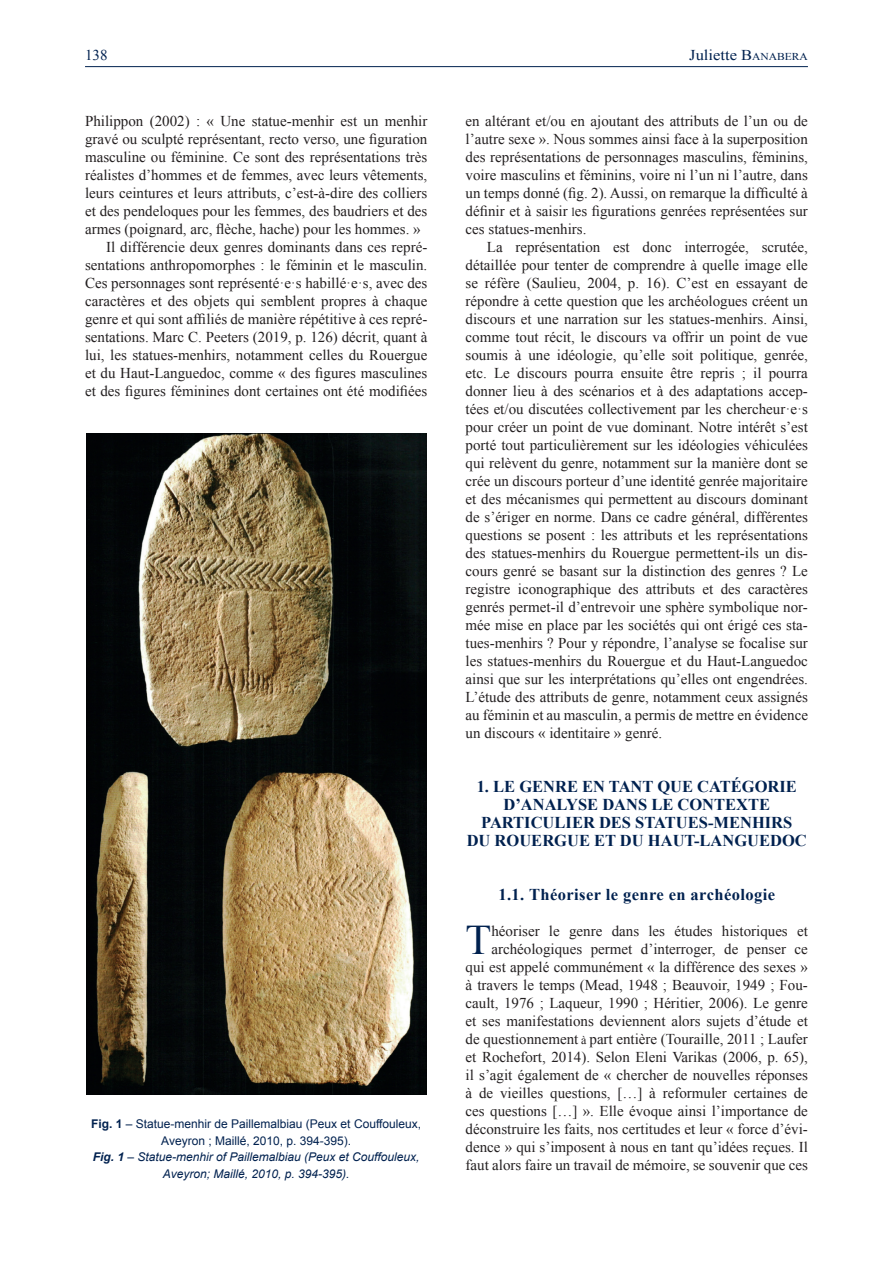
<style>
.page{position:relative;width:893px;height:1263px;background:#fff}
.page>*{position:absolute;margin:0;border:0;box-sizing:border-box;transform-origin:0 0}
.t1{font:42.15px "Times New Roman";color:#00214f}
.t2{font:700 16.5px/18px "Times New Roman";color:#00214f;text-align:center}
.t3{font:700 16.5px "Times New Roman";letter-spacing:.025em;color:#00214f}
.t4{font:15px/18px "Times New Roman";color:#231f20;text-align:justify}
.t5{font:15px "Times New Roman";color:#00214f;scale:1.1 1}
.t6{font:15px "Times New Roman";color:#00214f}
.t7{font:12px/16.5px "Arial";color:#00214f;text-align:center}
.s1{font-style:inherit}
.s2{font-size:10.5px}
.s3{font-weight:700}
.s4{font-weight:700;font-style:italic}
.s5{font-style:italic}
.s6{font-size:12px}
</style>
<div class="page">
<hr style="left:85px;top:66px;width:723px;height:1px;background:#00214f">
<img style="left:86px;top:433px;width:340px;height:661px">
<p class="t6" style="left:85px;top:45px;width:24px">138</p>
<p class="t5" style="left:689px;top:45px;width:109px">Juliette <span class="s1">B</span><span class="s2">ANABERA</span></p>
<p class="t4" style="left:85px;top:112px;width:344px">Philippon (2002) : « Une statue-menhir est un menhir</p>
<p class="t4" style="left:85px;top:130px;width:344px">gravé ou sculpté représentant, recto verso, une figuration</p>
<p class="t4" style="left:85px;top:148px;width:344px">masculine ou féminine. Ce sont des représentations très</p>
<p class="t4" style="left:85px;top:166px;width:344px">réalistes d’hommes et de femmes, avec leurs vêtements,</p>
<p class="t4" style="left:85px;top:184px;width:344px">leurs ceintures et leurs attributs, c’est-à-dire des colliers</p>
<p class="t4" style="left:85px;top:202px;width:344px">et des pendeloques pour les femmes, des baudriers et des</p>
<p class="t4" style="left:85px;top:220px;width:337px">armes (poignard, arc, flèche, hache) pour les hommes. »</p>
<p class="t4" style="left:106px;top:238px;width:323px">Il différencie deux genres dominants dans ces repré-</p>
<p class="t4" style="left:85px;top:256px;width:344px">sentations anthropomorphes : le féminin et le masculin.</p>
<p class="t4" style="left:85px;top:274px;width:344px">Ces personnages sont représenté·e·s habillé·e·s, avec des</p>
<p class="t4" style="left:85px;top:292px;width:344px">caractères et des objets qui semblent propres à chaque</p>
<p class="t4" style="left:85px;top:310px;width:344px">genre et qui sont affiliés de manière répétitive à ces repré-</p>
<p class="t4" style="left:85px;top:328px;width:344px">sentations. Marc C. Peeters (2019, p. 126) décrit, quant à</p>
<p class="t4" style="left:85px;top:346px;width:344px">lui, les statues-menhirs, notamment celles du Rouergue</p>
<p class="t4" style="left:85px;top:364px;width:344px">et du Haut-Languedoc, comme « des figures masculines</p>
<p class="t4" style="left:85px;top:382px;width:344px">et des figures féminines dont certaines ont été modifiées</p>
<p class="t7" style="left:91px;top:1116px;width:331px"><span class="s3">Fig. 1</span> – Statue-menhir de Paillemalbiau (Peux et Couffouleux, Aveyron ; Maillé, 2010, p. 394-395).<br><span class="s4">Fig. 1</span> <span class="s5">– Statue-menhir of Paillemalbiau (Peux et Couffouleux, Aveyron; Maillé, 2010, p. 394-395).</span></p>
<p class="t4" style="left:466px;top:112px;width:344px">en altérant et/ou en ajoutant des attributs de l’un ou de l’autre sexe ». Nous sommes ainsi face à la superposition des représentations de personnages masculins, féminins, voire masculins et féminins, voire ni l’un ni l’autre, dans un temps donné (fig. 2). Aussi, on remarque la difficulté à définir et à saisir <span class="s6">l</span>es figurations genrées représentées sur ces statues-menhirs.</p>
<p class="t4" style="left:466px;top:238px;width:344px;text-indent:21px">La représentation est donc interrogée, scrutée, détaillée pour tenter de comprendre à quelle image elle se réfère (Saulieu, 2004, p. 16). C’est en essayant de répondre à cette question que les archéologues créent un discours et une narration sur les statues-menhirs. Ainsi, comme tout récit, le discours va offrir un point de vue soumis à une idéologie, qu’elle soit politique, genrée, etc. Le discours pourra ensuite être repris ; il pourra donner lieu à des scénarios et à des adaptations accep&shy;tées et/ou discutées collectivement par les chercheur·e·s pour créer un point de vue dominant. Notre intérêt s’est porté tout particulièrement sur les idéologies véhiculées qui relèvent du genre, notamment sur la manière dont se crée un discours porteur d’une identité genrée majoritaire et des mécanismes qui permettent au discours dominant de s’ériger en norme. Dans ce cadre général, différentes questions se posent : les attributs et les représentations des statues-menhirs du Rouergue permettent-ils un dis&shy;cours genré se basant sur la distinction des genres ? Le registre iconographique des attributs et des caractères genrés permet-il d’entrevoir une sphère symbolique nor&shy;mée mise en place par les sociétés qui ont érigé ces sta&shy;tues-menhirs ? Pour y répondre, l’analyse se focalise sur les statues-menhirs du Rouergue et du Haut-Languedoc ainsi que sur les interprétations qu’elles ont engendrées.<br>L’étude des attributs de genre, notamment ceux assignés au féminin et au masculin, a permis de mettre en évidence un discours « identitaire » genré.</p>
<p class="t2" style="left:467px;top:777px;width:342px">1. LE GENRE EN TANT QUE CATÉGORIE<br>D’ANALYSE DANS LE CONTEXTE<br>PARTICULIER DES STATUES-MENHIRS<br>DU ROUERGUE ET DU HAUT-LANGUEDOC</p>
<p class="t3" style="left:498px;top:883px;width:278px">1.1. Théoriser le genre en archéologie</p>
<p class="t4" style="left:466px;top:922px;width:344px;text-align:right">héoriser le genre dans les études historiques et archéologiques permet d’interroger, de penser ce<br>qui est appelé communément « la différence des sexes » à travers le temps (Mead, 1948 ; Beauvoir, 1949 ; Fou&shy;cault, 1976 ; Laqueur, 1990 ; Héritier, 2006). Le genre et ses manifestations deviennent alors sujets d’étude et de questionnement <span class="s6">à</span> part entière (Touraille, 2011 ; Laufer et Rochefort, 2014). Selon Eleni Varikas (2006, p. 65), il s’agit également de « chercher de nouvelles réponses à de vieilles questions, […] à reformuler certaines de ces questions […] ». Elle évoque ainsi l’importance de déconstruire les faits, nos certitudes et leur « force d’évi&shy;dence » qui s’imposent à nous en tant qu’idées reçues. Il faut alors faire un travail de mémoire, se souvenir que ces</p>
<h1 class="t1" style="left:466px;top:912px;width:27px">T</h1>
</div>
